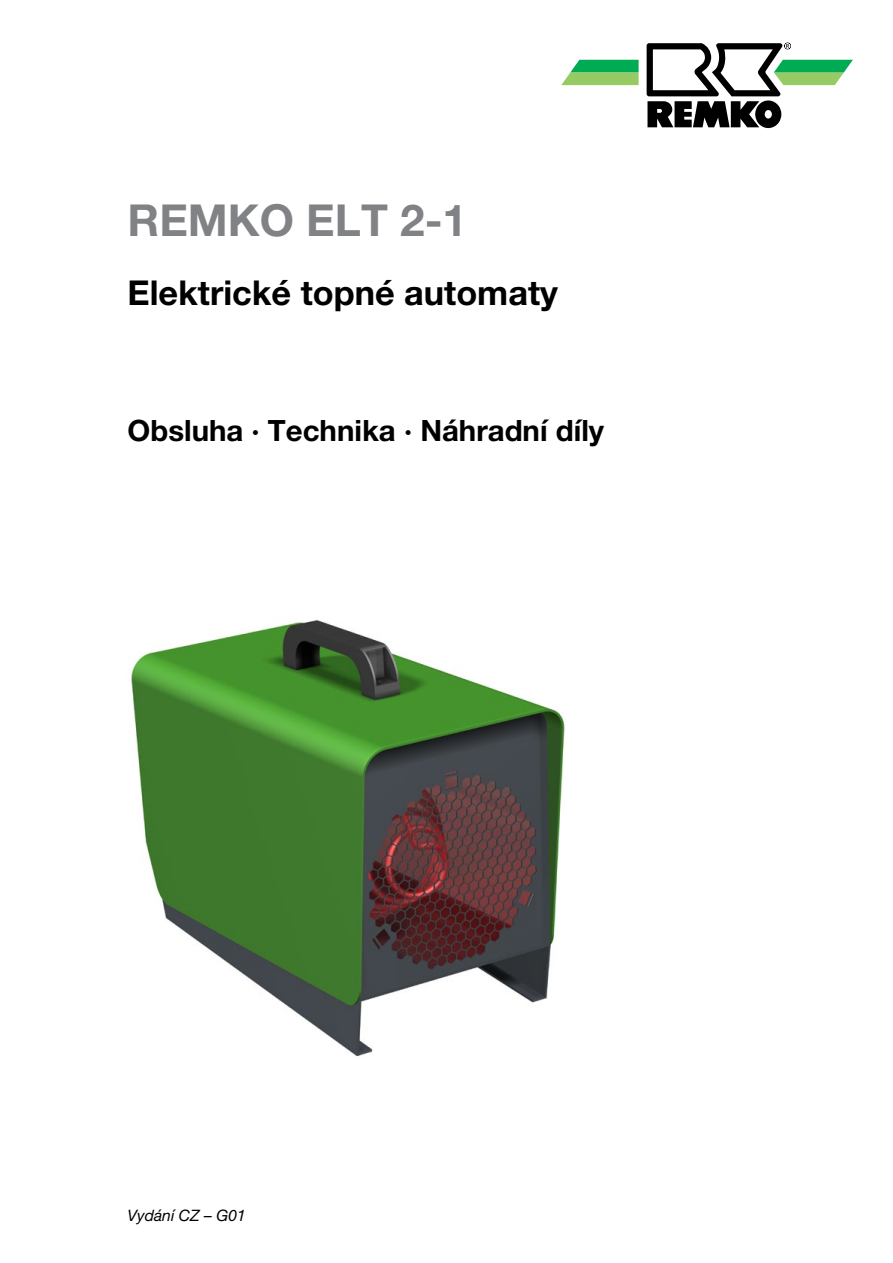
<style>
.page{position:relative;width:893px;height:1263px;background:#fff}
.page>*{position:absolute;margin:0;border:0;box-sizing:border-box;transform-origin:0 0}
.t1{font:700 44.1px "Helvetica Neue LT Pro";color:#808285}
.t2{font:700 34.35px "Helvetica Neue LT Pro";color:#000}
.t3{font:700 29.4px "Helvetica Neue LT Pro";color:#000}
.t4{font:italic 15.75px "Helvetica Neue LT Pro";color:#000}
</style>
<div class="page">
<svg style="left:561px;top:60px;width:78px;height:25px;background:#67c472"></svg>
<svg style="left:647px;top:43px;width:206px;height:85px"></svg>
<img style="left:131px;top:619px;width:434px;height:438px">
<h1 class="t1" style="left:128px;top:193px;width:341px">REMKO ELT 2-1</h1>
<p class="t2" style="left:128px;top:271px;width:432px">Elektrické topné automaty</p>
<p class="t3" style="left:128px;top:413px;width:478px">Obsluha · Technika · Náhradní díly</p>
<p class="t4" style="left:128px;top:1206px;width:120px">Vydání CZ – G01</p>
</div>
